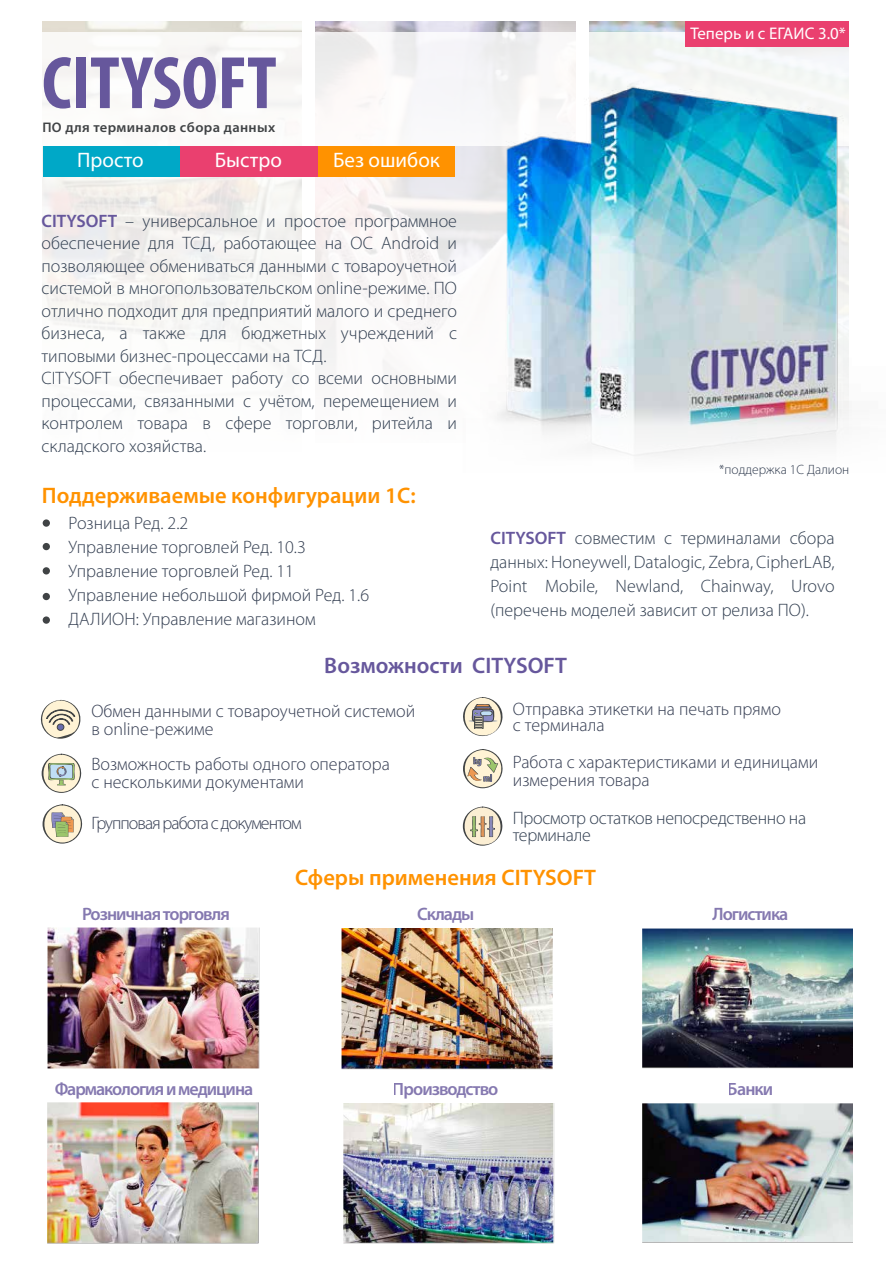
<style>
.page{position:relative;width:893px;height:1263px;background:#fff}
.page>*{position:absolute;margin:0;border:0;box-sizing:border-box;transform-origin:0 0}
.t1{font:700 condensed 75px "Myriad Pro";color:#66579c}
.t2{font:600 22.5px "Myriad Pro";color:#ff9200}
.t3{font:600 22.5px "Myriad Pro";color:#66579c}
.t4{font:21px "Myriad Pro";color:#fff}
.t5{font:300 18px/22.5px "Myriad Pro";color:#313e50}
.t6{font:300 18px/18px "Myriad Pro";color:#353d52}
.t7{font:300 18px/24px "Myriad Pro";color:#323d50}
.t8{font:600 18px "Myriad Pro";letter-spacing:-.055em;color:#66579c}
.t9{font:300 18px "Myriad Pro";letter-spacing:-.055em;color:#353d52}
.t10{font:16.8px "Myriad Pro";color:#fff}
.t11{font:600 13.95px "Myriad Pro";letter-spacing:.025em;color:#404345}
.t12{font:300 13.5px "Myriad Pro";color:#323d50}
.s1{font-weight:600;color:#66579c}
</style>
<div class="page">
<svg style="left:42px;top:21px;width:644px;height:354px"></svg>
<div style="left:21px;top:33px;width:851px;height:113px;background:#fff"></div>
<div style="left:179px;top:146px;width:139px;height:31px;background:#ea406f"></div>
<div style="left:318px;top:146px;width:137px;height:31px;background:#ff9200"></div>
<div style="left:43px;top:146px;width:137px;height:31px;background:#00a8c7"></div>
<div style="left:686px;top:21px;width:163px;height:26px;background:#ea406f"></div>
<img style="left:341px;top:928px;width:211px;height:141px">
<img style="left:47px;top:928px;width:212px;height:141px">
<img style="left:47px;top:1102px;width:212px;height:142px">
<img style="left:642px;top:1103px;width:210px;height:140px">
<img style="left:642px;top:928px;width:210px;height:141px">
<img style="left:343px;top:1103px;width:212px;height:141px">
<div style="left:43px;top:519px;width:7px;height:8px;background:#404345;border-radius:50%"></div>
<div style="left:43px;top:543px;width:7px;height:7px;background:#404345;border-radius:50%"></div>
<div style="left:43px;top:567px;width:7px;height:7px;background:#404345;border-radius:50%"></div>
<div style="left:43px;top:593px;width:7px;height:7px;background:#404345;border-radius:50%"></div>
<div style="left:43px;top:616px;width:7px;height:8px;background:#404345;border-radius:50%"></div>
<img style="left:446px;top:63px;width:403px;height:342px">
<svg style="left:497px;top:405px;width:352px;height:51px"></svg>
<svg style="left:40px;top:700px;width:41px;height:39px"></svg>
<svg style="left:42px;top:804px;width:41px;height:40px"></svg>
<svg style="left:41px;top:754px;width:41px;height:39px"></svg>
<svg style="left:463px;top:749px;width:40px;height:39px"></svg>
<svg style="left:463px;top:697px;width:40px;height:39px"></svg>
<svg style="left:462px;top:806px;width:41px;height:40px"></svg>
<h1 class="t1" style="left:42px;top:36px;width:236px">CITYSOFT</h1>
<p class="t11" style="left:42px;top:119px;width:234px">ПО для терминалов сбора данных</p>
<p class="t4" style="left:77px;top:147px;width:68px">Просто</p>
<p class="t4" style="left:215px;top:147px;width:69px">Быстро</p>
<p class="t4" style="left:333px;top:147px;width:108px">Без ошибок</p>
<p class="t5" style="left:42px;top:209px;width:417px"><span class="s1">CITYSOFT</span> – универсальное и простое программное обеспечение для ТСД, работающее на ОС Android и позволяющее обмениваться данными с товароучетной системой в многопользовательском online-режиме. ПО отлично подходит для предприятий малого и среднего бизнеса, а также для бюджетных учреждений с типовыми бизнес-процессами на ТСД.<br>CITYSOFT обеспечивает работу со всеми основными процессами, cвязанными с учётом, перемещением и контролем товара в сфере торговли, ритейла и складского хозяйства.</p>
<p class="t10" style="left:691px;top:23px;width:157px">Теперь и с ЕГАИС 3.0*</p>
<p class="t12" style="left:719px;top:461px;width:131px">*поддержка 1С Далион</p>
<p class="t2" style="left:42px;top:481px;width:375px">Поддерживаемые конфигурации 1С:</p>
<p class="t7" style="left:69px;top:511px;width:302px">Розница Ред. 2.2<br>Управление торговлей Ред. 10.3<br>Управление торговлей Ред. 11<br>Управление небольшой фирмой Ред. 1.6<br>ДАЛИОН: Управление магазином</p>
<p class="t5" style="left:490px;top:526px;width:346px;line-height:24px;text-align:justify"><span class="s1">СITYSOFT</span> совместим с терминалами сбора данных: Honeywell, Datalogic, Zebra, CipherLAB, Point Mobile, Newland, Chainway, Urovo (перечень моделей зависит от релиза ПО).</p>
<p class="t3" style="left:324px;top:651px;width:244px">Возможности CITYSOFT</p>
<p class="t6" style="left:91px;top:702px;width:325px">Обмен данными с товароучетной системой в online-режиме</p>
<p class="t6" style="left:513px;top:700px;width:269px;line-height:17px">Отправка этикетки на печать прямо с терминала</p>
<p class="t6" style="left:91px;top:755px;width:300px">Возможность работы одного оператора с несколькими документами</p>
<p class="t6" style="left:513px;top:753px;width:307px">Работа с характеристиками и единицами измерения товара</p>
<p class="t9" style="left:91px;top:812px;width:212px">Групповая работа с документом</p>
<p class="t5" style="left:513px;top:810px;width:295px;line-height:17px">Просмотр остатков непосредственно на терминале</p>
<p class="t2" style="left:295px;top:863px;width:302px">Сферы применения CITYSOFT</p>
<p class="t8" style="left:82px;top:902px;width:149px">Розничная торговля</p>
<p class="t8" style="left:417px;top:902px;width:59px">Склады</p>
<p class="t8" style="left:712px;top:902px;width:77px">Логистика</p>
<p class="t8" style="left:55px;top:1078px;width:200px">Фармакология и медицина</p>
<p class="t8" style="left:393px;top:1078px;width:107px">Производство</p>
<p class="t8" style="left:728px;top:1078px;width:47px">Банки</p>
</div>
